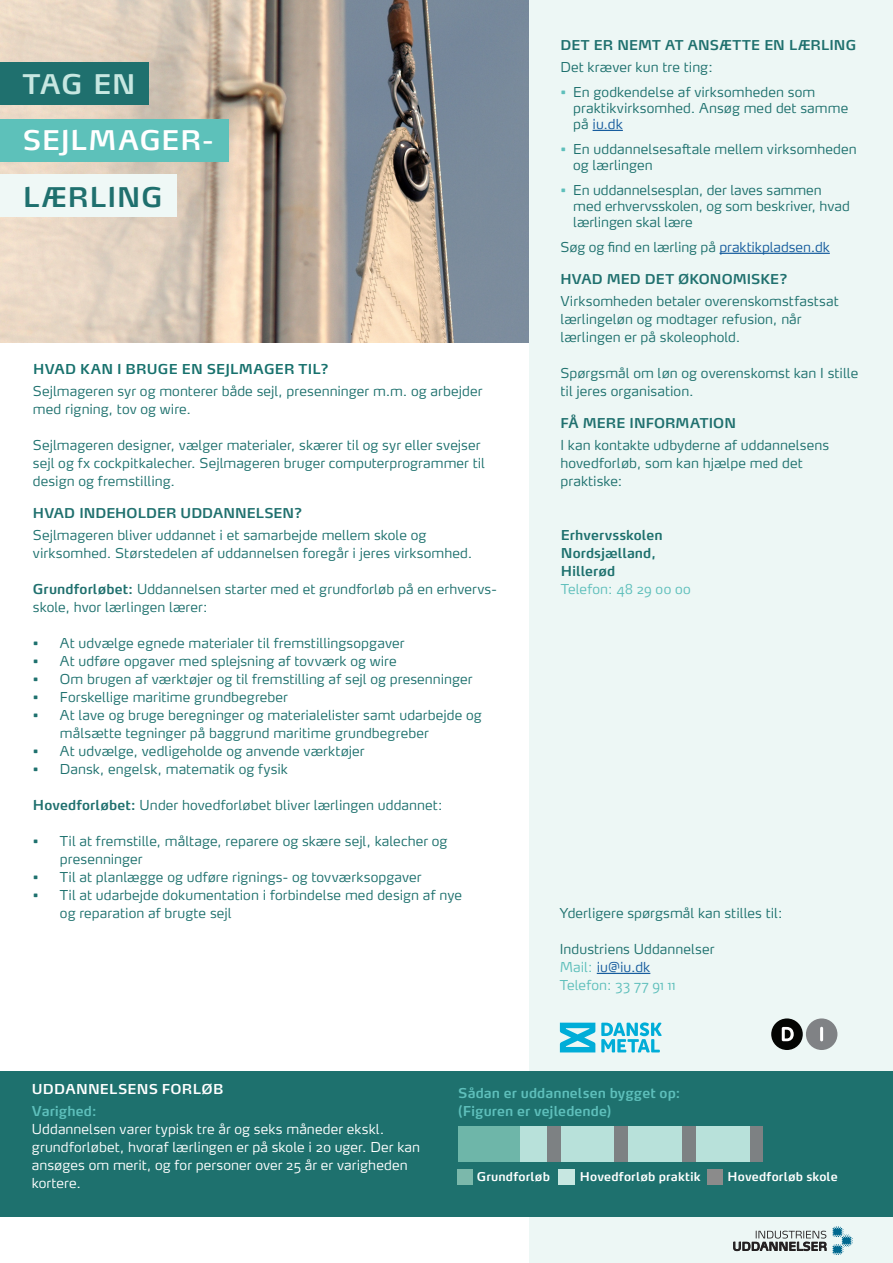
<style>
.page{position:relative;width:893px;height:1263px;background:#fff}
.page>*{position:absolute;margin:0;border:0;box-sizing:border-box;transform-origin:0 0}
.OVERSKRIFT{font:600 27px "Max";letter-spacing:.035em;color:#fff}
.OVERSKRIFT-2{font:600 27px "Max";letter-spacing:.04em;color:#1f706e}
.OVERSKRIFT-3{font:600 27px "Max";color:#c7e7e1}
.BRØDTEKST{font:300 13.5px/18px "Max OT";letter-spacing:.005em;color:#1e716e}
.Under_Mellemrubrik{font:300 13.5px/18px "Max OT";letter-spacing:.005em;color:#fff}
.MELLEMRUBRIK{font:600 13.5px "Max";letter-spacing:.005em;color:#1f706e}
.Under_Mellemrubrik-2{font:600 13.5px "Max OT";letter-spacing:.005em;color:#5ebfbb}
.BRØDTEKST-2{font:600 13.5px/18px "Max OT";letter-spacing:.005em;color:#1e716e}
.BRØDTEKST-3{font:300 13.5px "Max OT";letter-spacing:.01em;color:#5ebfbb}
.MELLEMRUBRIK-2{font:600 13.5px "Max OT";letter-spacing:.015em;color:#17716d}
.MELLEMRUBRIK-3{font:600 13.5px "Max OT";letter-spacing:.015em;color:#fff}
.t1{font:600 12px "Max OT";letter-spacing:.015em;color:#fff}
.s1{font-weight:600;color:#1f706e}
.s2{color:#5ebfbb}
.s3{color:#175d9e}
.s4{font-weight:600;color:#5ebfbb}
</style>
<div class="page">
<div style="left:529px;top:0;width:364px;height:1263px;background:#edf7f5"></div>
<div style="left:0;top:1071px;width:893px;height:146px;background:#1e716e"></div>
<img style="left:0;top:0;width:529px;height:342px">
<hr style="left:593px;top:130px;width:30px;height:1px;background:#175d9e">
<hr style="left:719px;top:253px;width:111px;height:1px;background:#175d9e">
<div style="left:0;top:63px;width:149px;height:42px;background:#1f706e"></div>
<div style="left:0;top:175px;width:176px;height:42px;background:#eff8f6"></div>
<div style="left:0;top:119px;width:228px;height:43px;background:#5dc1ba"></div>
<div style="left:558px;top:1169px;width:17px;height:15px;background:#c7e7e1"></div>
<div style="left:707px;top:1169px;width:16px;height:16px;background:#8b8b8b"></div>
<div style="left:457px;top:1170px;width:16px;height:15px;background:#7bb8ab"></div>
<hr style="left:597px;top:973px;width:53px;height:1px;background:#175d9e">
<div style="left:519px;top:1126px;width:28px;height:35px;background:#b8e1da"></div>
<div style="left:547px;top:1126px;width:14px;height:35px;background:#7d8183"></div>
<div style="left:561px;top:1126px;width:54px;height:35px;background:#b8e1da"></div>
<div style="left:615px;top:1126px;width:14px;height:35px;background:#7d8183"></div>
<div style="left:749px;top:1126px;width:14px;height:35px;background:#7d8183"></div>
<div style="left:458px;top:1126px;width:61px;height:35px;background:#6eb6a9"></div>
<div style="left:629px;top:1126px;width:53px;height:35px;background:#b8e1da"></div>
<div style="left:682px;top:1126px;width:14px;height:35px;background:#7d8183"></div>
<div style="left:696px;top:1126px;width:53px;height:35px;background:#b8e1da"></div>
<svg style="left:733px;top:1226px;width:120px;height:29px"></svg>
<div style="left:771px;top:1018px;width:32px;height:32px;background:#040503;border-radius:50%"></div>
<div style="left:806px;top:1018px;width:31px;height:32px;background:#808285;border-radius:50%"></div>
<hr style="left:820px;top:1027px;width:3px;height:14px;background:#fff;border-radius:2px">
<svg style="left:782px;top:1027px;width:12px;height:14px"></svg>
<svg style="left:601px;top:1022px;width:61px;height:30px"></svg>
<svg style="left:560px;top:1023px;width:35px;height:29px"></svg>
<p class="OVERSKRIFT-3" style="left:23px;top:68px;width:114px">TAG EN</p>
<p class="OVERSKRIFT" style="left:23px;top:123px;width:192px">SEJLMAGER-</p>
<p class="OVERSKRIFT-2" style="left:23px;top:180px;width:141px">LÆRLING</p>
<p class="MELLEMRUBRIK-2" style="left:33px;top:360px;width:297px">HVAD KAN I BRUGE EN SEJLMAGER TIL?</p>
<p class="BRØDTEKST" style="left:33px;top:382px;width:451px">Sejlmageren syr og monterer både sejl, presenninger m.m. og arbejder med rigning, tov og wire.</p>
<p class="BRØDTEKST" style="left:33px;top:436px;width:454px">Sejlmageren designer, vælger materialer, skærer til og syr eller svejser sejl og fx cockpitkalecher. Sejlmageren bruger computerprogrammer til design og fremstilling.</p>
<p class="MELLEMRUBRIK" style="left:33px;top:504px;width:271px">HVAD INDEHOLDER UDDANNELSEN?</p>
<p class="BRØDTEKST" style="left:33px;top:526px;width:441px">Sejlmageren bliver uddannet i et samarbejde mellem skole og virksomhed. Størstedelen af uddannelsen foregår i jeres virksomhed.</p>
<p class="BRØDTEKST" style="left:33px;top:580px;width:465px"><span class="s1">Grundforløbet:</span> Uddannelsen starter med et grundforløb på en erhvervs&shy;skole, hvor lærlingen lærer:</p>
<p class="BRØDTEKST" style="left:33px;top:634px;width:373px">• At udvælge egnede materialer til fremstillingsopgaver</p>
<p class="BRØDTEKST" style="left:33px;top:652px;width:365px">• At udføre opgaver med splejsning af tovværk og wire</p>
<p class="BRØDTEKST" style="left:33px;top:670px;width:441px">• Om brugen af værktøjer og til fremstilling af sejl og presenninger</p>
<p class="BRØDTEKST" style="left:33px;top:688px;width:257px">• Forskellige maritime grundbegreber</p>
<p class="BRØDTEKST" style="left:60px;top:706px;width:423px;text-indent:-27px">• At lave og bruge beregninger og materialelister samt udarbejde og målsætte tegninger på baggrund maritime grundbegreber</p>
<p class="BRØDTEKST" style="left:33px;top:742px;width:333px">• At udvælge, vedligeholde og anvende værktøjer</p>
<p class="BRØDTEKST" style="left:33px;top:760px;width:257px">• Dansk, engelsk, matematik og fysik</p>
<p class="BRØDTEKST" style="left:33px;top:796px;width:411px"><span class="s1">Hovedforløbet:</span> Under hovedforløbet bliver lærlingen uddannet:</p>
<p class="BRØDTEKST" style="left:60px;top:832px;width:389px;text-indent:-27px">• Til at fremstille, måltage, reparere og skære sejl, kalecher og presenninger</p>
<p class="BRØDTEKST" style="left:33px;top:868px;width:390px">• Til at planlægge og udføre rignings- og tovværksopgaver</p>
<p class="BRØDTEKST" style="left:60px;top:886px;width:404px;text-indent:-27px">• Til at udarbejde dokumentation i forbindelse med design af nye og reparation af brugte sejl</p>
<p class="MELLEMRUBRIK" style="left:560px;top:36px;width:297px">DET ER NEMT AT ANSÆTTE EN LÆRLING</p>
<p class="BRØDTEKST" style="left:560px;top:58px;width:154px">Det kræver kun tre ting:</p>
<p class="BRØDTEKST" style="left:573px;top:84px;width:277px;line-height:16.2px;text-indent:-13px"><span class="s2">•</span> En godkendelse af virksomheden som praktikvirksomhed. Ansøg med det samme på <span class="s3">iu.dk</span></p>
<p class="BRØDTEKST" style="left:573px;top:141px;width:285px;line-height:16.2px;text-indent:-13px"><span class="s2">•</span> En uddannelsesaftale mellem virksomheden og lærlingen</p>
<p class="BRØDTEKST" style="left:573px;top:182px;width:278px;line-height:16.2px;text-indent:-13px"><span class="s2">•</span> En uddannelsesplan, der laves sammen med erhvervsskolen, og som beskriver, hvad lærlingen skal lære</p>
<p class="BRØDTEKST" style="left:560px;top:238px;width:271px">Søg og find en lærling på <span class="s3">praktikpladsen.dk</span></p>
<p class="MELLEMRUBRIK" style="left:560px;top:270px;width:229px">HVAD MED DET ØKONOMISKE?</p>
<p class="BRØDTEKST" style="left:560px;top:292px;width:280px">Virksomheden betaler overenskomstfastsat lærlingeløn og modtager refusion, når lærlingen er på skoleophold.</p>
<p class="BRØDTEKST" style="left:560px;top:364px;width:299px">Spørgsmål om løn og overenskomst kan I stille til jeres organisation.</p>
<p class="MELLEMRUBRIK" style="left:560px;top:414px;width:177px">FÅ MERE INFORMATION</p>
<p class="BRØDTEKST" style="left:560px;top:436px;width:270px">I kan kontakte udbyderne af uddannelsens hovedforløb, som kan hjælpe med det praktiske:</p>
<p class="BRØDTEKST-2" style="left:561px;top:526px;width:103px">Erhvervsskolen<br>Nordsjælland,<br>Hillerød</p>
<p class="BRØDTEKST-3" style="left:561px;top:581px;width:131px">Telefon: 48 29 00 00</p>
<p class="BRØDTEKST" style="left:560px;top:904px;width:225px">Yderligere spørgsmål kan stilles til:</p>
<p class="BRØDTEKST" style="left:560px;top:940px;width:156px">Industriens Uddannelser<br><span class="s2">Mail:</span> <span class="s3">iu@iu.dk</span></p>
<p class="BRØDTEKST-3" style="left:560px;top:977px;width:118px">Telefon: 33 77 91 11</p>
<p class="MELLEMRUBRIK-3" style="left:32px;top:1080px;width:193px">UDDANNELSENS FORLØB</p>
<p class="Under_Mellemrubrik" style="left:32px;top:1102px;width:390px"><span class="s4">Varighed:<br></span>Uddannelsen varer typisk tre år og seks måneder ekskl. grundforløbet, hvoraf lærlingen er på skole i 20 uger. Der kan ansøges om merit, og for personer over 25 år er varigheden kortere.</p>
<p class="Under_Mellemrubrik-2" style="left:458px;top:1085px;width:224px">Sådan er uddannelsen bygget op:</p>
<p class="Under_Mellemrubrik-2" style="left:458px;top:1103px;width:155px">(Figuren er vejledende)</p>
<p class="t1" style="left:477px;top:1169px;width:75px">Grundforløb</p>
<p class="t1" style="left:580px;top:1169px;width:122px">Hovedforløb praktik</p>
<p class="t1" style="left:727px;top:1169px;width:112px">Hovedforløb skole</p>
</div>
